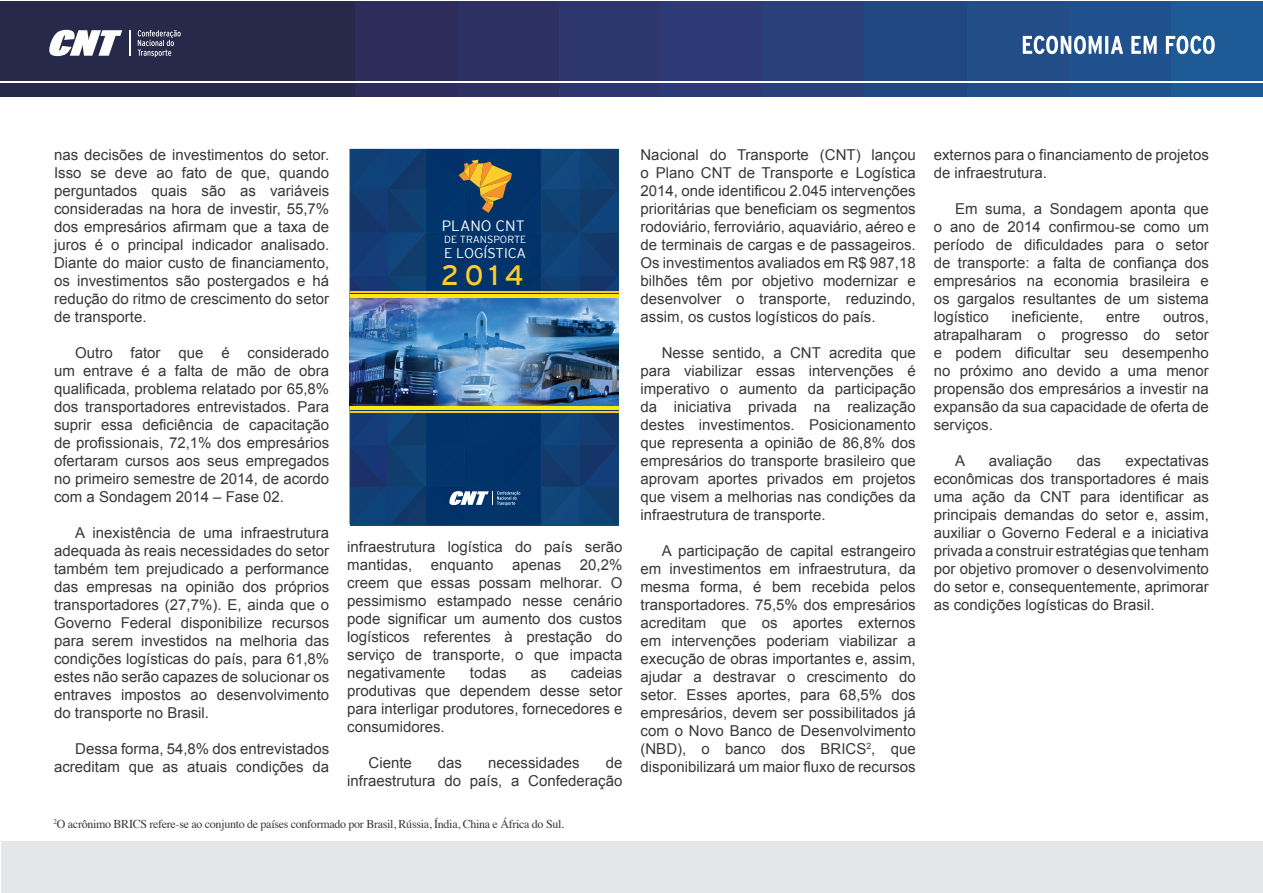
<style>
.page{position:relative;width:1263px;height:893px;background:#fff}
.page>*{position:absolute;margin:0;border:0;box-sizing:border-box;transform-origin:0 0}
.t1{font:27.9px "Interstate";color:#fecd2a}
.TEXTO{font:15px/18px "Arial";color:#383839;text-align:justify}
.t2{font:300 15px "Interstate";color:#fff}
.t3{font:300 13.95px "Interstate";color:#fff}
.Paragraph_Style_5{font:12px "Times";letter-spacing:-.025em;color:#383839}
.t4{font:300 10.35px "Interstate";color:#fff}
</style>
<div class="page">
<div style="left:0;top:1px;width:356px;height:80px;background:#27294b"></div>
<div style="left:1170px;top:1px;width:93px;height:80px;background:#1e5a96"></div>
<div style="left:1068px;top:1px;width:102px;height:80px;background:#1e518e"></div>
<div style="left:966px;top:1px;width:102px;height:80px;background:#224d87"></div>
<div style="left:864px;top:1px;width:102px;height:80px;background:#214781"></div>
<div style="left:762px;top:1px;width:102px;height:80px;background:#28417b"></div>
<div style="left:660px;top:1px;width:102px;height:80px;background:#2d3a75"></div>
<div style="left:558px;top:1px;width:102px;height:80px;background:#2d366e"></div>
<div style="left:457px;top:1px;width:102px;height:80px;background:#2d3063"></div>
<div style="left:356px;top:1px;width:102px;height:80px;background:#2e2c5b"></div>
<div style="left:0;top:83px;width:356px;height:14px;background:#27294b"></div>
<div style="left:1170px;top:83px;width:93px;height:14px;background:#1e5a96"></div>
<div style="left:1068px;top:83px;width:102px;height:14px;background:#1e518e"></div>
<div style="left:966px;top:83px;width:102px;height:14px;background:#224d87"></div>
<div style="left:864px;top:83px;width:102px;height:14px;background:#214781"></div>
<div style="left:762px;top:83px;width:102px;height:14px;background:#28417b"></div>
<div style="left:660px;top:83px;width:102px;height:14px;background:#2d3a75"></div>
<div style="left:558px;top:83px;width:102px;height:14px;background:#2d366e"></div>
<div style="left:457px;top:83px;width:102px;height:14px;background:#2d3063"></div>
<div style="left:356px;top:83px;width:102px;height:14px;background:#2e2c5b"></div>
<svg style="left:49px;top:30px;width:73px;height:26px"></svg>
<hr style="left:129px;top:30px;width:2px;height:26px;background:#fff">
<svg style="left:138px;top:30px;width:43px;height:27px"></svg>
<svg style="left:1023px;top:36px;width:192px;height:18px"></svg>
<div style="left:2px;top:842px;width:1261px;height:51px;background:#e5e6e8"></div>
<svg style="left:349px;top:149px;width:269px;height:376px;background:#123d6e"></svg>
<div style="left:350px;top:405px;width:269px;height:5px;background:#f9e812"></div>
<hr style="left:350px;top:411px;width:269px;height:2px;background:#fdcb0d">
<svg style="left:350px;top:295px;width:269px;height:4px"></svg>
<hr style="left:350px;top:291px;width:269px;height:2px;background:#fdcb0d">
<img style="left:349px;top:299px;width:270px;height:106px">
<p class="TEXTO" style="left:54px;top:146px;width:277px">nas decisões de investimentos do setor.<br>Isso se deve ao fato de que, quando perguntados quais são as variáveis consideradas na hora de investir, 55,7% dos empresários afirmam que a taxa de juros é o principal indicador analisado.<br>Diante do maior custo de financiamento, os investimentos são postergados e há redução do ritmo de crescimento do setor de transporte.</p>
<p class="TEXTO" style="left:54px;top:344px;width:277px;text-indent:21px">Outro fator que é considerado um entrave é a falta de mão de obra qualificada, problema relatado por 65,8% dos transportadores entrevistados. Para suprir essa deficiência de capacitação de profissionais, 72,1% dos empresários ofertaram cursos aos seus empregados no primeiro semestre de 2014, de acordo com a Sondagem 2014 – Fase 02.</p>
<p class="TEXTO" style="left:54px;top:524px;width:277px;text-indent:21px">A inexistência de uma infraestrutura adequada às reais necessidades do setor também tem prejudicado a performance das empresas na opinião dos próprios transportadores (27,7%). E, ainda que o Governo Federal disponibilize recursos para serem investidos na melhoria das condições logísticas do país, para 61,8% estes não serão capazes de solucionar os entraves impostos ao desenvolvimento do transporte no Brasil.</p>
<p class="TEXTO" style="left:54px;top:740px;width:277px;text-align:right">Dessa forma, 54,8% dos entrevistados acreditam que as atuais condições da</p>
<p class="t2" style="left:442px;top:217px;width:84px">PLANO CNT</p>
<p class="t4" style="left:444px;top:233px;width:84px">DE TRANSPORTE</p>
<p class="t3" style="left:444px;top:245px;width:84px">E LOGÍSTICA</p>
<p class="t1" style="left:441px;top:259px;width:84px">2014</p>
<p class="TEXTO" style="left:347px;top:538px;width:277px">infraestrutura logística do país serão mantidas, enquanto apenas 20,2% creem que essas possam melhorar. O pessimismo estampado nesse cenário pode significar um aumento dos custos logísticos referentes à prestação do serviço de transporte, o que impacta negativamente</p>
<p class="TEXTO" style="left:347px;top:664px;width:277px;text-indent:224px">cadeias produtivas que dependem desse setor para interligar produtores, fornecedores e consumidores.</p>
<p class="TEXTO" style="left:368px;top:754px;width:45px">Ciente</p>
<p class="TEXTO" style="left:438px;top:754px;width:26px">das</p>
<p class="TEXTO" style="left:488px;top:754px;width:93px">necessidades</p>
<p class="TEXTO" style="left:470px;top:664px;width:38px">todas</p>
<p class="TEXTO" style="left:531px;top:664px;width:17px">as</p>
<p class="TEXTO" style="left:347px;top:754px;width:277px;text-align:right">de<br>infraestrutura do país, a Confederação</p>
<p class="Paragraph_Style_5" style="left:54px;top:812px;width:512px"><sup>2</sup>O acrônimo BRICS refere-se ao conjunto de países conformado por Brasil, Rússia, Índia, China e África do Sul.</p>
<p class="TEXTO" style="left:640px;top:146px;width:277px">Nacional do Transporte (CNT) lançou o Plano CNT de Transporte e Logística 2014, onde identificou 2.045 intervenções prioritárias que beneficiam os segmentos rodoviário, ferroviário, aquaviário, aéreo e de terminais de cargas e de passageiros.<br>Os investimentos avaliados em R$ 987,18 bilhões têm por objetivo modernizar e desenvolver o transporte, reduzindo, assim, os custos logísticos do país.</p>
<p class="TEXTO" style="left:640px;top:344px;width:277px;text-indent:21px">Nesse sentido, a CNT acredita que para viabilizar essas intervenções é imperativo o aumento da participação da iniciativa privada na realização destes investimentos. Posicionamento que representa a opinião de 86,8% dos empresários do transporte brasileiro que aprovam aportes privados em projetos que visem a melhorias nas condições da infraestrutura de transporte.</p>
<p class="TEXTO" style="left:640px;top:542px;width:277px;text-indent:21px">A participação de capital estrangeiro em investimentos em infraestrutura, da mesma forma, é bem recebida pelos transportadores. 75,5% dos empresários acreditam que os aportes externos em intervenções poderiam viabilizar a execução de obras importantes e, assim, ajudar a destravar o crescimento do setor. Esses aportes, para 68,5% dos empresários, devem ser possibilitados já com o Novo Banco de Desenvolvimento (NBD), o banco dos BRICS<sup>2</sup>, que disponibilizará um maior fluxo de recursos</p>
<p class="TEXTO" style="left:934px;top:146px;width:277px">externos para o financiamento de projetos de infraestrutura.</p>
<p class="TEXTO" style="left:934px;top:200px;width:277px;text-indent:21px">Em suma, a Sondagem aponta que o ano de 2014 confirmou-se como um período de dificuldades para o setor de transporte: a falta de confiança dos empresários na economia brasileira e os gargalos resultantes de um sistema logístico</p>
<p class="TEXTO" style="left:1011px;top:308px;width:73px">ineficiente,</p>
<p class="TEXTO" style="left:1106px;top:308px;width:36px">entre</p>
<p class="TEXTO" style="left:934px;top:308px;width:277px;text-indent:229px">outros, atrapalharam o progresso do setor e podem dificultar seu desempenho no próximo ano devido a uma menor propensão dos empresários a investir na expansão da sua capacidade de oferta de serviços.</p>
<p class="TEXTO" style="left:955px;top:452px;width:12px">A</p>
<p class="TEXTO" style="left:989px;top:452px;width:65px">avaliação</p>
<p class="TEXTO" style="left:1077px;top:452px;width:26px">das</p>
<p class="TEXTO" style="left:934px;top:452px;width:277px;text-indent:192px">expectativas econômicas dos transportadores é mais uma ação da CNT para identificar as principais demandas do setor e, assim, auxiliar o Governo Federal e a iniciativa privada a construir estratégias que tenham por objetivo promover o desenvolvimento do setor e, consequentemente, aprimorar as condições logísticas do Brasil.</p>
</div>
